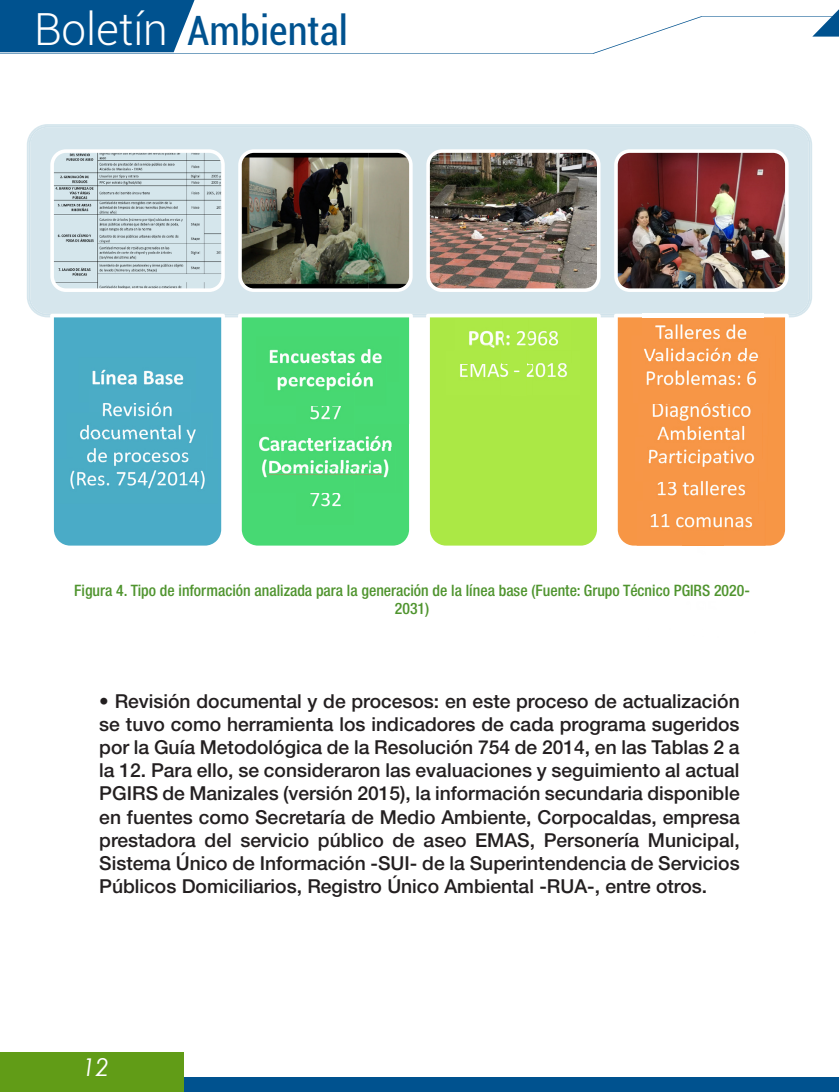
<style>
.page{position:relative;width:839px;height:1092px;background:#fff}
.page>*{position:absolute;margin:0;border:0;box-sizing:border-box;transform-origin:0 0}
.t1{font:condensed 40.43px "Roboto";color:#00528f}
.t2{font:italic 24.5px "Century Gothic";color:#fff}
.contenidos{font:500 19.25px/23.1px "Helvetica Neue";color:#231f20;text-align:justify}
.figura{font:500 condensed 15.75px/18.9px "Helvetica Neue";color:#4f942e;text-align:center}
.s1{font-weight:300;font-stretch:normal;font-size:44.27px;color:#fff}
</style>
<div class="page">
<div style="left:0;top:1077px;width:838px;height:14px;background:#00528f"></div>
<svg style="left:0;top:0;width:838px;height:54px"></svg>
<div style="left:0;top:1052px;width:184px;height:39px;background:#619c17"></div>
<div style="left:29px;top:126px;width:781px;height:189px;background:#d6e6ed"></div>
<svg style="left:50px;top:149px;width:175px;height:143px;background:#c8d7dc"></svg>
<svg style="left:50px;top:314px;width:175px;height:232px;background:#60b5cd"></svg>
<img style="left:78px;top:357px;width:118px;height:45px">
<img style="left:89px;top:389px;width:101px;height:23px">
<img style="left:66px;top:412px;width:147px;height:45px">
<img style="left:73px;top:435px;width:133px;height:23px">
<img style="left:57px;top:458px;width:161px;height:45px">
<img style="left:238px;top:149px;width:174px;height:143px">
<svg style="left:238px;top:314px;width:174px;height:232px;background:#5ddd84"></svg>
<img style="left:256px;top:337px;width:143px;height:45px">
<img style="left:264px;top:360px;width:122px;height:45px">
<img style="left:296px;top:392px;width:58px;height:32px">
<img style="left:246px;top:424px;width:166px;height:45px">
<img style="left:248px;top:469px;width:7px;height:23px">
<img style="left:248px;top:447px;width:154px;height:22px">
<img style="left:280px;top:469px;width:90px;height:4px">
<img style="left:255px;top:447px;width:25px;height:45px">
<img style="left:370px;top:469px;width:32px;height:23px">
<img style="left:370px;top:447px;width:25px;height:22px">
<svg style="left:268px;top:473px;width:115px;height:2px"></svg>
<img style="left:296px;top:479px;width:58px;height:45px">
<img style="left:426px;top:149px;width:174px;height:143px">
<svg style="left:426px;top:314px;width:174px;height:232px;background:#b1e953"></svg>
<img style="left:455px;top:318px;width:116px;height:32px">
<img style="left:502px;top:318px;width:26px;height:32px">
<img style="left:446px;top:350px;width:54px;height:45px">
<img style="left:455px;top:350px;width:45px;height:13px">
<img style="left:500px;top:363px;width:32px;height:32px">
<svg style="left:500px;top:350px;width:11px;height:13px"></svg>
<img style="left:532px;top:350px;width:48px;height:45px">
<img style="left:526px;top:350px;width:45px;height:13px">
<svg style="left:528px;top:350px;width:4px;height:13px"></svg>
<img style="left:511px;top:350px;width:15px;height:45px">
<img style="left:614px;top:149px;width:174px;height:143px">
<svg style="left:614px;top:314px;width:174px;height:232px;fill:#f79645"></svg>
<img style="left:642px;top:312px;width:121px;height:23px">
<img style="left:631px;top:335px;width:144px;height:45px">
<img style="left:632px;top:358px;width:137px;height:45px">
<img style="left:638px;top:390px;width:130px;height:45px">
<img style="left:644px;top:413px;width:118px;height:23px">
<img style="left:634px;top:436px;width:133px;height:45px">
<img style="left:643px;top:468px;width:115px;height:32px">
<img style="left:636px;top:500px;width:129px;height:45px">
<img style="left:682px;top:532px;width:41px;height:14px">
<h1 class="t1" style="left:34px;top:3px;width:315px"><span class="s1">Boletín</span> Ambiental</h1>
<p class="figura" style="left:74px;top:580px;width:677px">Figura 4. Tipo de información analizada para la generación de la línea base (Fuente: Grupo Técnico PGIRS 2020-<br>2031)</p>
<p class="contenidos" style="left:99px;top:689px;width:641px">• Revisión documental y de procesos: en este proceso de actualización se tuvo como herramienta los indicadores de cada programa sugeridos por la Guía Metodológica de la Resolución 754 de 2014, en las Tablas 2 a la 12. Para ello, se consideraron las evaluaciones y seguimiento al actual PGIRS de Manizales (versión 2015), la información secundaria disponible en fuentes como Secretaría de Medio Ambiente, Corpocaldas, empresa prestadora del servicio público de aseo EMAS, Personería Municipal, Sistema Único de Información -SUI- de la Superintendencia de Servicios Públicos Domiciliarios, Registro Único Ambiental -RUA-, entre otros.</p>
<p class="t2" style="left:82px;top:1049px;width:29px">12</p>
</div>
